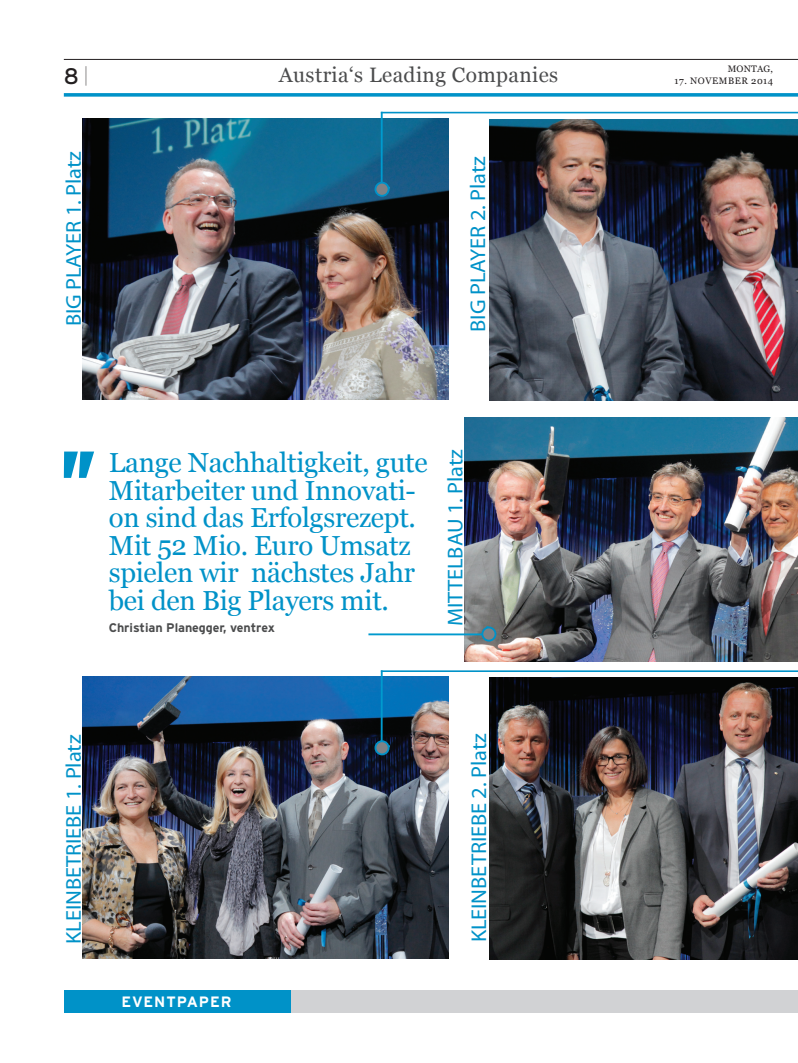
<style>
.page{position:relative;width:798px;height:1063px;background:#fff}
.page>*{position:absolute;margin:0;border:0;box-sizing:border-box;transform-origin:0 0}
.t1{font:27.5px/27.5px "Georgia";letter-spacing:-.01em;color:#0092c8}
.t2{font:22.5px "Interstate";color:#231f20}
.t3{font:21.38px "Myriad Pro";letter-spacing:-.005em;color:#0092c8;scale:1.05 1}
.t4{font:20.88px "Georgia";letter-spacing:.02em;color:#4b4c4d}
.t5{font:700 15px "Interstate";letter-spacing:.06em;color:#fff}
.t6{font:700 12.5px "Interstate";letter-spacing:-.005em;color:#4b4c4d}
.t7{font:9.38px "Georgia";letter-spacing:.055em;color:#231f20}
.s1{font-weight:300;font-size:19.75px}
</style>
<div class="page">
<hr style="left:64px;top:59px;width:733px;height:1px;background:#231f20">
<svg style="left:64px;top:93px;width:733px;height:4px;background:#1d9ece"></svg>
<div style="left:238px;top:991px;width:559px;height:22px;background:#d1d2d4"></div>
<div style="left:64px;top:991px;width:227px;height:22px;background:#0092c8"></div>
<img style="left:83px;top:118px;width:365px;height:282px">
<svg style="left:379px;top:111px;width:12px;height:79px"></svg>
<div style="left:375px;top:183px;width:13px;height:13px;background:#808285;border-radius:50%"></div>
<div style="left:374px;top:182px;width:15px;height:15px;border:2px solid #0092c8;border-radius:50%"></div>
<img style="left:489px;top:119px;width:308px;height:281px">
<hr style="left:381px;top:112px;width:416px;height:1px;background:#0092c8">
<img style="left:83px;top:677px;width:365px;height:281px">
<svg style="left:379px;top:670px;width:12px;height:78px"></svg>
<div style="left:375px;top:741px;width:13px;height:13px;background:#808285;border-radius:50%"></div>
<div style="left:374px;top:740px;width:15px;height:15px;border:2px solid #0092c8;border-radius:50%"></div>
<img style="left:489px;top:678px;width:308px;height:281px">
<hr style="left:381px;top:670px;width:416px;height:2px;background:#0092c8">
<img style="left:464px;top:417px;width:333px;height:245px">
<svg style="left:64px;top:452px;width:30px;height:26px"></svg>
<svg style="left:368px;top:628px;width:116px;height:8px"></svg>
<div style="left:482px;top:627px;width:13px;height:14px;background:#808285;border-radius:50%"></div>
<div style="left:481px;top:627px;width:15px;height:15px;border:2px solid #0092c8;border-radius:50%"></div>
<p class="t7" style="left:727px;top:63px;width:47px">montag,</p>
<p class="t4" style="left:278px;top:63px;width:281px">Austria‘s Leading Companies</p>
<p class="t2" style="left:64px;top:64px;width:25px">8 <span class="s1">|</span></p>
<p class="t7" style="left:674px;top:76px;width:100px">17. november 2014</p>
<p class="t3" style="left:60px;top:326px;width:169px;rotate:-90deg">BIG PLAYER 1. Platz</p>
<p class="t3" style="left:464px;top:332px;width:169px;rotate:-90deg">BIG PLAYER 2. Platz</p>
<p class="t1" style="left:109px;top:449px;width:320px">Lange Nachhaltigkeit, gute<br>Mitarbeiter und Innovati&shy;on sind das Erfolgsrezept.<br>Mit 52 Mio. Euro Umsatz spielen wir nächstes Jahr bei den Big Players mit.</p>
<p class="t6" style="left:109px;top:621px;width:168px">Christian Planegger, ventrex</p>
<p class="t3" style="left:442px;top:626px;width:170px;rotate:-90deg">MITTELBAU 1. Platz</p>
<p class="t3" style="left:60px;top:944px;width:201px;rotate:-90deg">KLEINBETRIEBE 1. Platz</p>
<p class="t3" style="left:465px;top:942px;width:201px;rotate:-90deg">KLEINBETRIEBE 2. Platz</p>
<p class="t5" style="left:121px;top:993px;width:111px">EVENTPAPER</p>
</div>
